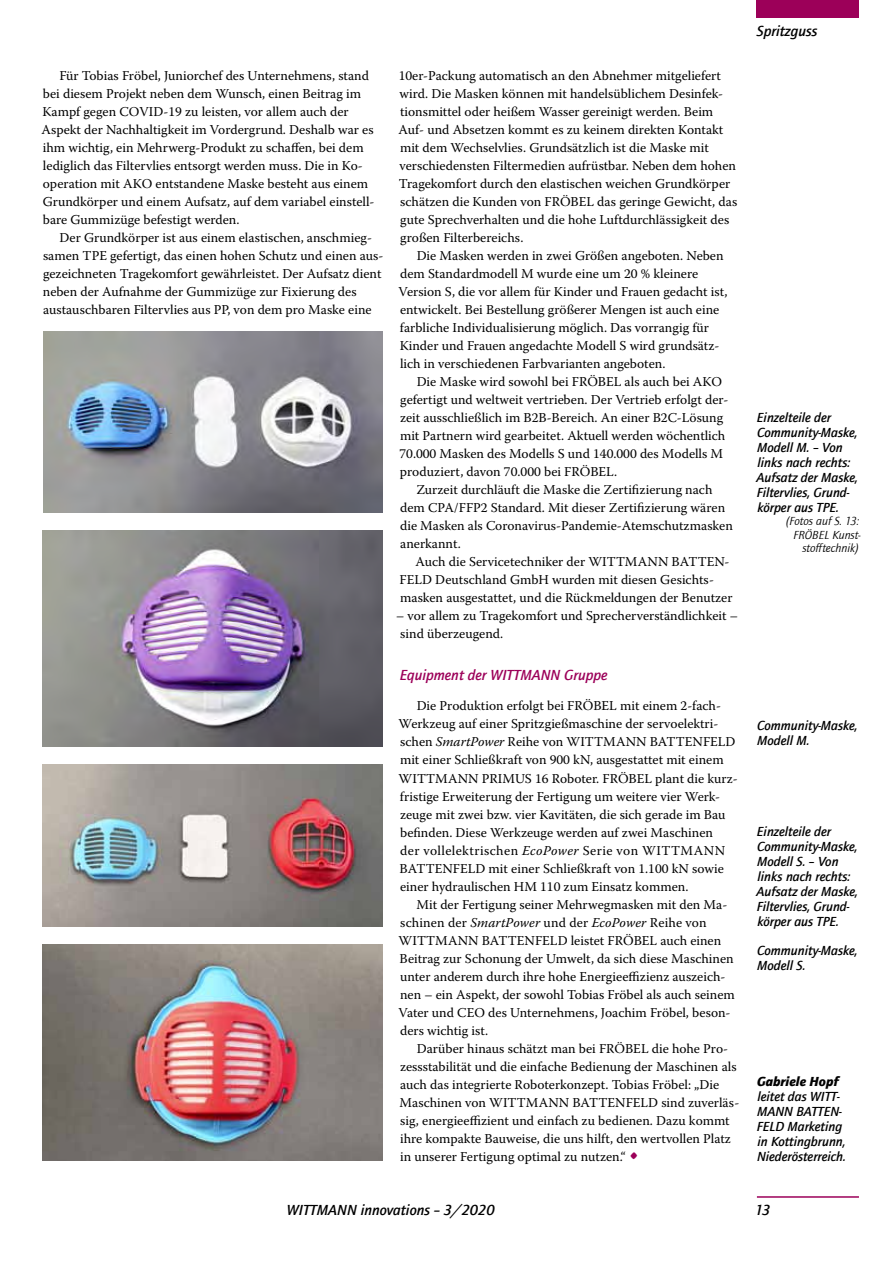
<style>
.page{position:relative;width:893px;height:1263px;background:#fff}
.page>*{position:absolute;margin:0;border:0;box-sizing:border-box;transform-origin:0 0}
.t1{font:italic 500 15px "Quay Sans ITC Com";color:#000}
.t2{font:italic 500 15px "Quay Sans ITC Com";color:#9c0059}
.t3{font:13.5px/18px "Warnock Pro";color:#000}
.t4{font:italic 500 13.5px/15px "Quay Sans ITC Com";color:#000}
.t5{font:italic 900 13.5px "Quay Sans ITC Com";color:#000}
.t6{font:italic 12px/13.5px "Quay Sans ITC Com";color:#000;text-align:right}
.s1{font-style:italic}
.s2{font-size:24px;color:#9c0059}
</style>
<div class="page">
<div style="left:757px;top:0;width:102px;height:18px;background:#9c0059"></div>
<hr style="left:757px;top:1196px;width:102px;height:2px;background:#9c0059">
<img style="left:43px;top:764px;width:340px;height:163px">
<img style="left:43px;top:530px;width:340px;height:216px">
<img style="left:43px;top:332px;width:340px;height:180px">
<img style="left:43px;top:945px;width:340px;height:216px">
<p class="t3" style="left:41px;top:66px;width:335px;text-indent:18px">Für Tobias Fröbel, Juniorchef des Unternehmens, stand bei diesem Projekt neben dem Wunsch, einen Beitrag im Kampf gegen COVID-19 zu leisten, vor allem auch der Aspekt der Nachhaltigkeit im Vordergrund. Deshalb war es ihm wichtig, ein Mehrwerg-Produkt zu schaffen, bei dem lediglich das Filtervlies entsorgt werden muss. Die in Ko&shy;operation mit AKO entstandene Maske besteht aus einem Grundkörper und einem Aufsatz, auf dem variabel einstell&shy;bare Gummizüge befestigt werden.</p>
<p class="t3" style="left:43px;top:228px;width:342px;text-indent:17px">Der Grundkörper ist aus einem elastischen, anschmieg&shy;samen TPE gefertigt, das einen hohen Schutz und einen aus&shy;gezeichneten Tragekomfort gewährleistet. Der Aufsatz dient neben der Aufnahme der Gummizüge zur Fixierung des austauschbaren Filtervlies aus PP, von dem pro Maske eine</p>
<p class="t3" style="left:399px;top:66px;width:340px">10er-Packung automatisch an den Abnehmer mitgeliefert wird. Die Masken können mit handelsüblichem Desinfek&shy;tionsmittel oder heißem Wasser gereinigt werden. Beim Auf- und Absetzen kommt es zu keinem direkten Kontakt mit dem Wechselvlies. Grundsätzlich ist die Maske mit verschiedensten Filtermedien aufrüstbar. Neben dem hohen Tragekomfort durch den elastischen weichen Grundkörper schätzen die Kunden von FRÖBEL das geringe Gewicht, das gute Sprechverhalten und die hohe Luftdurchlässigkeit des großen Filterbereichs.</p>
<p class="t3" style="left:399px;top:246px;width:330px;text-indent:18px">Die Masken werden in zwei Größen angeboten. Neben dem Standardmodell M wurde eine um 20 % kleinere Version S, die vor allem für Kinder und Frauen gedacht ist, entwickelt. Bei Bestellung größerer Mengen ist auch eine farbliche Individualisierung möglich. Das vorrangig für Kinder und Frauen angedachte Modell S wird grundsätz&shy;lich in verschiedenen Farbvarianten angeboten.</p>
<p class="t3" style="left:399px;top:372px;width:330px;text-indent:17px">Die Maske wird sowohl bei FRÖBEL als auch bei AKO gefertigt und weltweit vertrieben. Der Vertrieb erfolgt der&shy;zeit ausschließlich im B2B-Bereich. An einer B2C-Lösung mit Partnern wird gearbeitet. Aktuell werden wöchentlich 70.000 Masken des Modells S und 140.000 des Modells M produziert, davon 70.000 bei FRÖBEL.</p>
<p class="t3" style="left:400px;top:481px;width:334px;text-indent:16px">Zurzeit durchläuft die Maske die Zertifizierung nach dem CPA/FFP2 Standard. Mit dieser Zertifizierung wären die Masken als Coronavirus-Pandemie-Atemschutzmasken anerkannt.</p>
<p class="t3" style="left:400px;top:553px;width:334px;text-indent:16px">Auch die Servicetechniker der WITTMANN BATTEN-<br>FELD Deutschland GmbH wurden mit diesen Gesichts&shy;masken ausgestattet, und die Rückmeldungen der Benutzer</p>
<p class="t3" style="left:400px;top:607px;width:339px;text-indent:-4px">– vor allem zu Tragekomfort und Sprecherverständlichkeit – sind überzeugend.</p>
<p class="t2" style="left:400px;top:666px;width:209px">Equipment der WITTMANN Gruppe</p>
<p class="t3" style="left:399px;top:697px;width:341px;text-indent:18px">Die Produktion erfolgt bei FRÖBEL mit einem 2-fach-Werkzeug auf einer Spritzgießmaschine der servoelektri&shy;schen <span class="s1">SmartPower</span> Reihe von WITTMANN BATTENFELD mit einer Schließkraft von 900 kN, ausgestattet mit einem WITTMANN PRIMUS 16 Roboter. FRÖBEL plant die kurz&shy;fristige Erweiterung der Fertigung um weitere vier Werk&shy;zeuge mit zwei bzw. vier Kavitäten, die sich gerade im Bau befinden. Diese Werkzeuge werden auf zwei Maschinen<br>der vollelektrischen <span class="s1">EcoPower</span> Serie von WITTMANN BATTENFELD mit einer Schließkraft von 1.100 kN sowie einer hydraulischen HM 110 zum Einsatz kommen.</p>
<p class="t3" style="left:399px;top:895px;width:338px;text-indent:18px">Mit der Fertigung seiner Mehrwegmasken mit den Ma&shy;schinen der <span class="s1">SmartPower</span> und der <span class="s1">EcoPower</span> Reihe von WITTMANN BATTENFELD leistet FRÖBEL auch einen Beitrag zur Schonung der Umwelt, da sich diese Maschinen unter anderem durch ihre hohe Energieeffizienz auszeich&shy;nen – ein Aspekt, der sowohl Tobias Fröbel als auch seinem Vater und CEO des Unternehmens, Joachim Fröbel, beson&shy;ders wichtig ist.</p>
<p class="t3" style="left:399px;top:1039px;width:341px;text-indent:17px">Darüber hinaus schätzt man bei FRÖBEL die hohe Pro&shy;zessstabilität und die einfache Bedienung der Maschinen als auch das integrierte Roboterkonzept. Tobias Fröbel: „Die Maschinen von WITTMANN BATTENFELD sind zuverläs&shy;sig, energieeffizient und einfach zu bedienen. Dazu kommt ihre kompakte Bauweise, die uns hilft, den wertvollen Platz in unserer Fertigung optimal zu nutzen.“ <span class="s2">•</span></p>
<p class="t1" style="left:757px;top:22px;width:62px">Spritzguss</p>
<p class="t4" style="left:757px;top:409px;width:103px">Einzelteile der<br>Community-Maske,<br>Modell M. – Von links nach rechts:<br>Aufsatz der Maske,<br>Filtervlies, Grund&shy;körper aus TPE.</p>
<p class="t6" style="left:785px;top:514px;width:77px">(Fotos auf S. 13:<br>FRÖBEL Kunst&shy;stofftechnik)</p>
<p class="t4" style="left:757px;top:717px;width:102px">Community-Maske,<br>Modell M.</p>
<p class="t4" style="left:757px;top:824px;width:103px">Einzelteile der<br>Community-Maske,<br>Modell S. – Von links nach rechts:<br>Aufsatz der Maske,<br>Filtervlies, Grund&shy;körper aus TPE.</p>
<p class="t4" style="left:757px;top:943px;width:102px">Community-Maske,<br>Modell S.</p>
<p class="t5" style="left:757px;top:1072px;width:83px">Gabriele Hopf</p>
<p class="t4" style="left:757px;top:1088px;width:91px">leitet das WITT-<br>MANN BATTEN-<br>FELD Marketing in Kottingbrunn,<br>Niederösterreich.</p>
<p class="t1" style="left:287px;top:1201px;width:209px">WITTMANN innovations – 3/2020</p>
<p class="t1" style="left:755px;top:1201px;width:17px">13</p>
</div>
